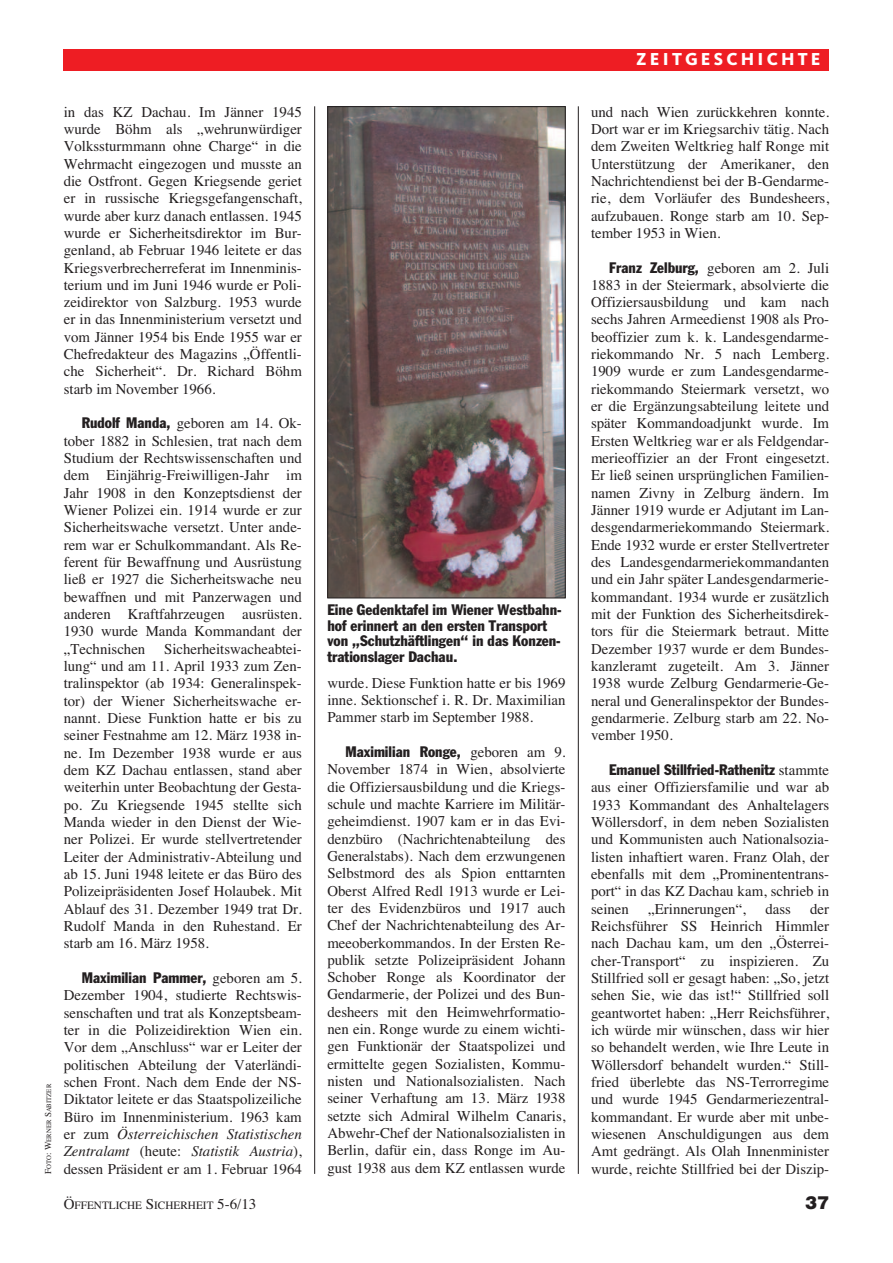
<style>
.page{position:relative;width:893px;height:1263px;background:#fff}
.page>*{position:absolute;margin:0;border:0;box-sizing:border-box;transform-origin:0 0}
.t1{font:800 18px "Kievit";letter-spacing:.175em;color:#fff}
.t2{font:900 18px "Helvetica";color:#231f20}
.t3{font:15px/17.2px "Times";color:#231f20;text-align:justify}
.t4{font:condensed 15px/15.8px "Franklin Gothic";color:#231f20}
.t5{font:11.25px "Times";color:#231f20}
.t6{font:6.75px "Times";color:#231f20}
.s1{font-size:9px}
.s2{font-family:"Franklin Gothic";font-stretch:condensed}
.s3{font-family:"Times";font-stretch:normal}
.s4{font-style:italic}
.s5{font-size:15px}
</style>
<div class="page">
<hr style="left:314px;top:106px;width:1px;height:1068px;background:#231f20">
<hr style="left:578px;top:106px;width:1px;height:1068px;background:#231f20">
<div style="left:64px;top:49px;width:765px;height:21px;background:#ee1d23"></div>
<img style="left:329px;top:108px;width:235px;height:488px">
<div style="left:327px;top:106px;width:239px;height:492px;border:1px solid #231f20"></div>
<p class="t1" style="left:636px;top:53px;width:186px">ZEITGESCHICHTE</p>
<p class="t6" style="left:45px;top:1174px;width:91px;rotate:-90deg"><span class="s1">F</span>OTO<span class="s1">: W</span>ERNER <span class="s1">S</span>ABITZER</p>
<p class="t3" style="left:64px;top:103px;width:240px">in das KZ Dachau. Im Jänner 1945 wurde Böhm als „wehrunwürdiger Volkssturmmann ohne Charge“ in die Wehrmacht eingezogen und musste an die Ostfront. Gegen Kriegsende geriet er in russische Kriegsgefangenschaft, wurde aber kurz danach entlassen. 1945 wurde er Sicherheitsdirektor im Bur&shy;genland, ab Februar 1946 leitete er das Kriegsverbrecherreferat im Innenminis&shy;terium und im Juni 1946 wurde er Poli&shy;zeidirektor von Salzburg. 1953 wurde er in das Innenministerium versetzt und vom Jänner 1954 bis Ende 1955 war er Chefredakteur des Magazins „Öffentli&shy;che Sicherheit“. Dr. Richard Böhm starb im November 1966.</p>
<p class="t3" style="left:64px;top:415px;width:240px;text-indent:18px"><span class="s2">Rudolf Manda,</span> geboren am 14. Ok&shy;tober 1882 in Schlesien, trat nach dem Studium der Rechtswissenschaften und dem Einjährig-Freiwilligen-Jahr im Jahr 1908 in den Konzeptsdienst der Wiener Polizei ein. 1914 wurde er zur Sicherheitswache versetzt. Unter ande&shy;rem war er Schulkommandant. Als Re&shy;ferent für Bewaffnung und Ausrüstung ließ er 1927 die Sicherheitswache neu bewaffnen und mit Panzerwagen und anderen Kraftfahrzeugen ausrüsten.<br>1930 wurde Manda Kommandant der „Technischen</p>
<p class="t3" style="left:64px;top:640px;width:240px;text-indent:100px">Sicherheitswacheabtei&shy;lung“ und am 11. April 1933 zum Zen&shy;tralinspektor (ab 1934: Generalinspek&shy;tor) der Wiener Sicherheitswache er&shy;nannt. Diese Funktion hatte er bis zu seiner Festnahme am 12. März 1938 in&shy;ne. Im Dezember 1938 wurde er aus dem KZ Dachau entlassen, stand aber weiterhin unter Beobachtung der Gesta&shy;po. Zu Kriegsende 1945 stellte sich Manda wieder in den Dienst der Wie&shy;ner Polizei. Er wurde stellvertretender Leiter der Administrativ-Abteilung und ab 15. Juni 1948 leitete er das Büro des Polizeipräsidenten Josef Holaubek. Mit Ablauf des 31. Dezember 1949 trat Dr.<br>Rudolf Manda in den Ruhestand. Er starb am 16. März 1958.</p>
<p class="t4" style="left:82px;top:971px;width:222px">Maximilian Pammer, <span class="s3">geboren am 5.</span></p>
<p class="t3" style="left:64px;top:986px;width:240px">Dezember 1904, studierte Rechtswis&shy;senschaften und trat als Konzeptsbeam&shy;ter in die Polizeidirektion Wien ein.<br>Vor dem „Anschluss“ war er Leiter der politischen Abteilung der Vaterländi&shy;schen Front. Nach dem Ende der NS-Diktator leitete er das Staatspolizeiliche Büro im Innenministerium. 1963 kam er zum <span class="s4">Österreichischen Statistischen Zentralamt</span> (heute: <span class="s4">Statistik Austria</span>), dessen Präsident er am 1. Februar 1964</p>
<p class="t4" style="left:327px;top:603px;width:236px">Eine Gedenktafel im Wiener Westbahn&shy;hof erinnert an den ersten Transport von „Schutzhäftlingen“ in das Konzen&shy;trationslager Dachau.</p>
<p class="t3" style="left:327px;top:674px;width:240px">wurde. Diese Funktion hatte er bis 1969 inne. Sektionschef i. R. Dr. Maximilian Pammer starb im September 1988.</p>
<p class="t4" style="left:345px;top:745px;width:222px">Maximilian Ronge, <span class="s3">geboren am 9.</span></p>
<p class="t3" style="left:327px;top:760px;width:240px">November 1874 in Wien, absolvierte die Offiziersausbildung und die Kriegs&shy;schule und machte Karriere im Militär&shy;geheimdienst. 1907 kam er in das Evi&shy;denzbüro (Nachrichtenabteilung des Generalstabs). Nach dem erzwungenen Selbstmord des als Spion enttarnten Oberst Alfred Redl 1913 wurde er Lei&shy;ter des Evidenzbüros und 1917 auch Chef der Nachrichtenabteilung des Ar&shy;meeoberkommandos. In der Ersten Re&shy;publik setzte Polizeipräsident Johann Schober Ronge als Koordinator der Gendarmerie, der Polizei und des Bun&shy;desheers mit den Heimwehrformatio&shy;nen ein. Ronge wurde zu einem wichti&shy;gen Funktionär der Staatspolizei und ermittelte gegen Sozialisten, Kommu&shy;nisten und Nationalsozialisten. Nach seiner Verhaftung am 13. März 1938 setzte sich Admiral Wilhelm Canaris, Abwehr-Chef der Nationalsozialisten in Berlin, dafür ein, dass Ronge im Au&shy;gust 1938 aus dem KZ entlassen wurde</p>
<p class="t3" style="left:591px;top:103px;width:240px">und nach Wien zurückkehren konnte.<br>Dort war er im Kriegsarchiv tätig. Nach dem Zweiten Weltkrieg half Ronge mit Unterstützung der Amerikaner, den Nachrichtendienst bei der B-Gendarme&shy;rie, dem Vorläufer des Bundesheers, aufzubauen. Ronge starb am 10. Sep&shy;tember 1953 in Wien.</p>
<p class="t3" style="left:591px;top:259px;width:240px;text-indent:18px"><span class="s2">Franz Zelburg,</span> geboren am 2. Juli 1883 in der Steiermark, absolvierte die Offiziersausbildung und kam nach sechs Jahren Armeedienst 1908 als Pro&shy;beoffizier zum k. k. Landesgendarme&shy;riekommando Nr. 5 nach Lemberg.<br>1909 wurde er zum Landesgendarme&shy;riekommando Steiermark versetzt, wo er die Ergänzungsabteilung leitete und später Kommandoadjunkt wurde. Im Ersten Weltkrieg war er als Feldgendar&shy;merieoffizier an der Front eingesetzt.<br>Er ließ seinen ursprünglichen Familien&shy;namen Zivny in Zelburg ändern. Im Jänner 1919 wurde er Adjutant im Lan&shy;desgendarmeriekommando Steiermark.<br>Ende 1932 wurde er erster Stellvertreter des Landesgendarmeriekommandanten und ein Jahr später Landesgendarmerie&shy;kommandant. 1934 wurde er zusätzlich mit der Funktion des Sicherheitsdirek&shy;tors für die Steiermark betraut. Mitte Dezember 1937 wurde er dem Bundes&shy;kanzleramt zugeteilt. Am 3. Jänner 1938 wurde Zelburg Gendarmerie-Ge&shy;neral und Generalinspektor der Bundes&shy;gendarmerie. Zelburg starb am 22. No&shy;vember 1950.</p>
<p class="t4" style="left:609px;top:763px;width:222px">Emanuel Stillfried-Rathenitz <span class="s3">stammte</span></p>
<p class="t3" style="left:591px;top:778px;width:240px">aus einer Offiziersfamilie und war ab 1933 Kommandant des Anhaltelagers Wöllersdorf, in dem neben Sozialisten und Kommunisten auch Nationalsozia&shy;listen inhaftiert waren. Franz Olah, der ebenfalls mit dem „Prominententrans&shy;port“ in das KZ Dachau kam, schrieb in seinen</p>
<p class="t3" style="left:591px;top:900px;width:240px;text-indent:219px">der Reichsführer SS Heinrich Himmler nach Dachau kam, um den „Österrei&shy;cher-Transport“ zu inspizieren. Zu Stillfried soll er gesagt haben: „So, jetzt sehen Sie, wie das ist!“ Stillfried soll geantwortet haben: „Herr Reichsführer, ich würde mir wünschen, dass wir hier so behandelt werden, wie Ihre Leute in Wöllersdorf behandelt wurden.“ Still&shy;fried überlebte das NS-Terrorregime und wurde 1945 Gendarmeriezentral&shy;kommandant. Er wurde aber mit unbe&shy;wiesenen Anschuldigungen aus dem Amt gedrängt. Als Olah Innenminister wurde, reichte Stillfried bei der Diszip-</p>
<p class="t3" style="left:648px;top:900px;width:99px">„Erinnerungen“,</p>
<p class="t3" style="left:765px;top:900px;width:27px">dass</p>
<p class="t5" style="left:64px;top:1198px;width:194px"><span class="s5">Ö</span>FFENTLICHE <span class="s5">S</span>ICHERHEIT <span class="s5">5-6/13</span></p>
<p class="t2" style="left:805px;top:1192px;width:26px">37</p>
</div>
